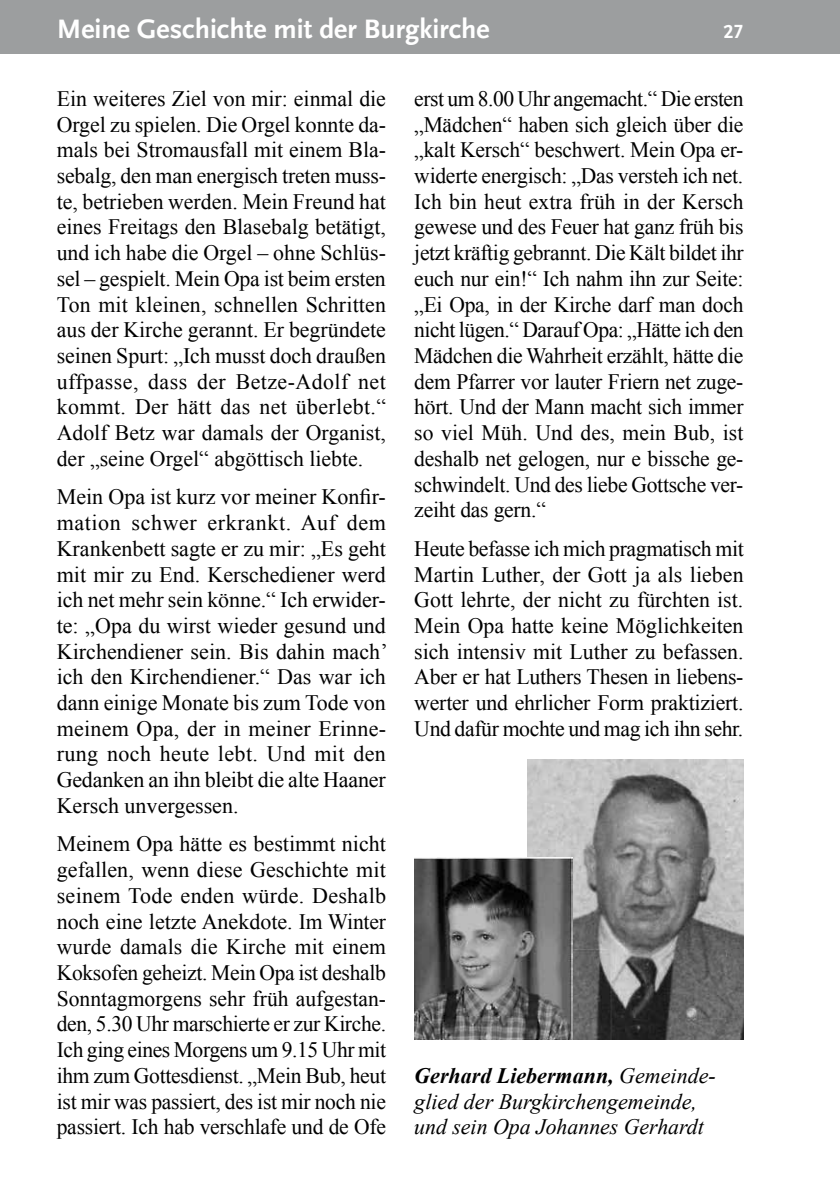
<style>
.page{position:relative;width:840px;height:1191px;background:#fff}
.page>*{position:absolute;margin:0;border:0;box-sizing:border-box;transform-origin:0 0}
.t1{font:700 28px "Scala Sans LF";color:#fff}
.t2{font:22px/25.6px "Times New Roman";letter-spacing:-.01em;color:#000;text-align:justify}
.t3{font:italic 22px/25.6px "Times New Roman";color:#000}
.t4{font:700 20px "Scala Sans LF";color:#fff}
.s1{font-weight:700}
</style>
<div class="page">
<div style="left:0;top:0;width:839px;height:53px;background:#9c9e9f"></div>
<img style="left:527px;top:759px;width:216px;height:280px">
<img style="left:414px;top:857px;width:158px;height:182px">
<p class="t1" style="left:57px;top:14px;width:434px">Meine Geschichte mit der Burgkirche</p>
<p class="t4" style="left:723px;top:21px;width:21px">27</p>
<p class="t2" style="left:57px;top:85px;width:331px">Ein weiteres Ziel von mir: einmal die Orgel zu spielen. Die Orgel konnte da&shy;mals bei Stromausfall mit einem Bla&shy;sebalg, den man energisch treten muss&shy;te, betrieben werden. Mein Freund hat eines Freitags den Blasebalg betätigt, und ich habe die Orgel – ohne Schlüs&shy;sel – gespielt. Mein Opa ist beim ersten Ton mit kleinen, schnellen Schritten aus der Kirche gerannt. Er begründete seinen Spurt: „Ich musst doch draußen uffpasse, dass der Betze-Adolf net kommt. Der hätt das net überlebt.“ Adolf Betz war damals der Organist, der „seine Orgel“ abgöttisch liebte.</p>
<p class="t2" style="left:57px;top:484px;width:332px">Mein Opa ist kurz vor meiner Konfir&shy;mation schwer erkrankt. Auf dem Krankenbett sagte er zu mir: „Es geht mit mir zu End. Kerschediener werd ich net mehr sein könne.“ Ich erwider&shy;te: „Opa du wirst wieder gesund und Kirchendiener sein. Bis dahin mach’ ich den Kirchendiener.“ Das war ich dann einige Monate bis zum Tode von meinem Opa, der in meiner Erinne&shy;rung noch heute lebt. Und mit den Gedanken an ihn bleibt die alte Haaner Kersch unvergessen.</p>
<p class="t2" style="left:57px;top:831px;width:331px">Meinem Opa hätte es bestimmt nicht gefallen, wenn diese Geschichte mit seinem Tode enden würde. Deshalb noch eine letzte Anekdote. Im Winter wurde damals die Kirche mit einem Koksofen geheizt. Mein Opa ist deshalb Sonntagmorgens sehr früh aufgestan&shy;den, 5.30 Uhr marschierte er zur Kirche.<br>Ich ging eines Morgens um 9.15 Uhr mit ihm zum Gottesdienst. „Mein Bub, heut ist mir was passiert, des ist mir noch nie passiert. Ich hab verschlafe und de Ofe</p>
<p class="t2" style="left:414px;top:85px;width:331px">erst um 8.00 Uhr angemacht.“ Die ersten „Mädchen“ haben sich gleich über die „kalt Kersch“ beschwert. Mein Opa er&shy;widerte energisch: „Das versteh ich net.<br>Ich bin heut extra früh in der Kersch gewese und des Feuer hat ganz früh bis jetzt kräftig gebrannt. Die Kält bildet ihr euch nur ein!“ Ich nahm ihn zur Seite: „Ei Opa, in der Kirche darf man doch nicht lügen.“ Darauf Opa: „Hätte ich den Mädchen die Wahrheit erzählt, hätte die dem Pfarrer vor lauter Friern net zuge&shy;hört. Und der Mann macht sich immer so viel Müh. Und des, mein Bub, ist deshalb net gelogen, nur e bissche ge&shy;schwindelt. Und des liebe Gottsche ver&shy;zeiht das gern.“</p>
<p class="t2" style="left:414px;top:535px;width:331px">Heute befasse ich mich pragmatisch mit Martin Luther, der Gott ja als lieben Gott lehrte, der nicht zu fürchten ist.<br>Mein Opa hatte keine Möglichkeiten sich intensiv mit Luther zu befassen.<br>Aber er hat Luthers Thesen in liebens&shy;werter und ehrlicher Form praktiziert.<br>Und dafür mochte und mag ich ihn sehr.</p>
<p class="t3" style="left:414px;top:1062px;width:303px"><span class="s1">Gerhard Liebermann,</span> Gemeinde&shy;glied der Burgkirchengemeinde, und sein Opa Johannes Gerhardt</p>
</div>
